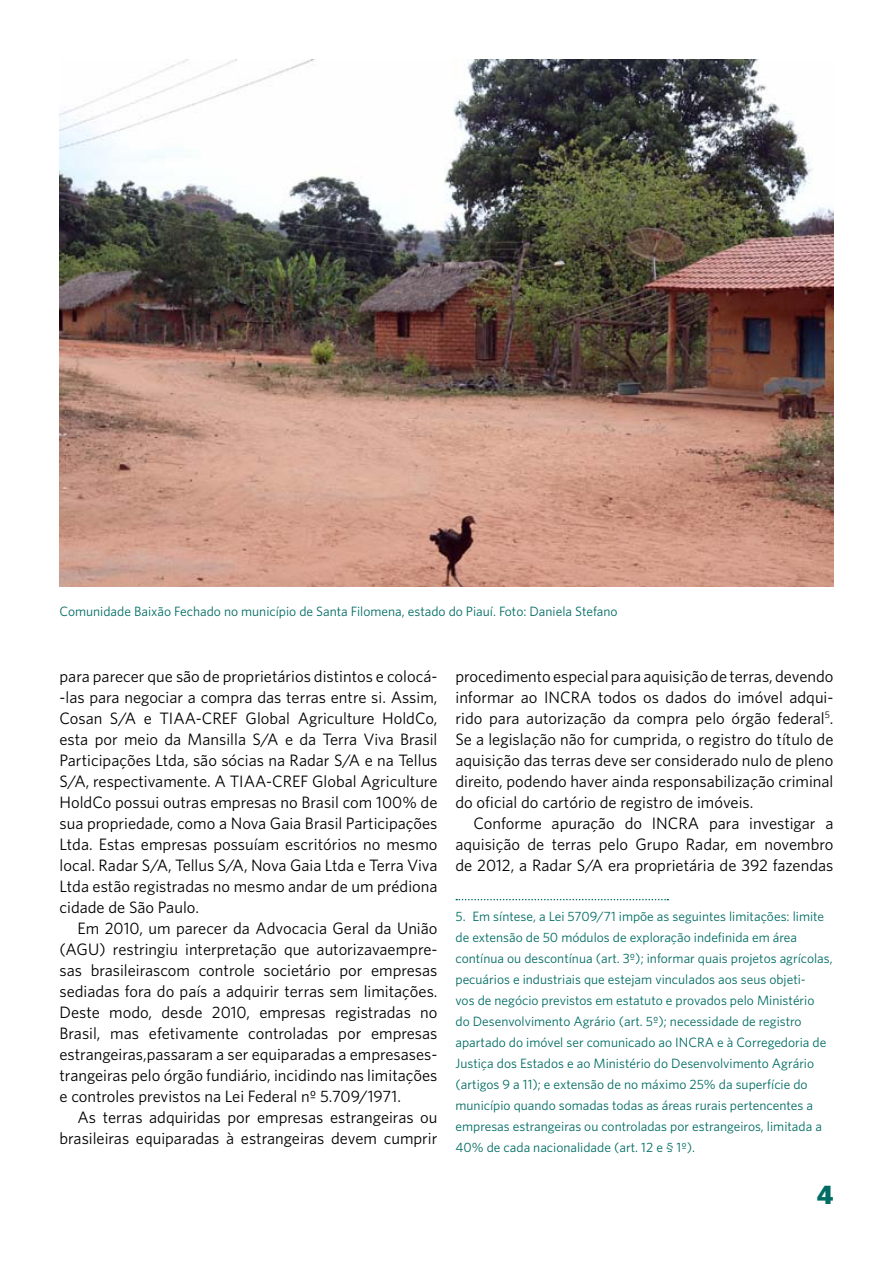
<style>
.page{position:relative;width:893px;height:1263px;background:#fff}
.page>*{position:absolute;margin:0;border:0;box-sizing:border-box;transform-origin:0 0}
.t1{font:900 27px "Whitney";color:#006c64}
.t2{font:16.5px/21px "Whitney";color:#000;text-align:justify}
.t3{font:13.5px/21px "Whitney";color:#006c64}
</style>
<div class="page">
<svg style="left:456px;top:899px;width:212px;height:1px"></svg>
<img style="left:60px;top:60px;width:773px;height:526px">
<p class="t3" style="left:60px;top:601px;width:560px">Comunidade Baixão Fechado no município de Santa Filomena, estado do Piauí. Foto: Daniela Stefano</p>
<p class="t2" style="left:60px;top:665px;width:379px">para parecer que são de proprietários distintos e colocá--las para negociar a compra das terras entre si. Assim, Cosan S/A e TIAA-CREF Global Agriculture HoldCo, esta por meio da Mansilla S/A e da Terra Viva Brasil Participações Ltda, são sócias na Radar S/A e na Tellus S/A, respectivamente. A TIAA-CREF Global Agriculture HoldCo possui outras empresas no Brasil com 100% de sua propriedade, como a Nova Gaia Brasil Participações Ltda. Estas empresas possuíam escritórios no mesmo local. Radar S/A, Tellus S/A, Nova Gaia Ltda e Terra Viva Ltda estão registradas no mesmo andar de um prédiona cidade de São Paulo.</p>
<p class="t2" style="left:60px;top:917px;width:379px;text-indent:18px">Em 2010, um parecer da Advocacia Geral da União (AGU) restringiu interpretação que autorizavaempre&shy;sas brasileirascom controle societário por empresas sediadas fora do país a adquirir terras sem limitações.<br>Deste modo, desde 2010, empresas registradas no Brasil, mas efetivamente controladas por empresas estrangeiras,passaram a ser equiparadas a empresases&shy;trangeiras pelo órgão fundiário, incidindo nas limitações e controles previstos na Lei Federal nº 5.709/1971.</p>
<p class="t2" style="left:60px;top:1106px;width:379px;text-align:right">As terras adquiridas por empresas estrangeiras ou brasileiras equiparadas à estrangeiras devem cumprir</p>
<p class="t2" style="left:455px;top:665px;width:379px">procedimento especial para aquisição de terras, devendo informar ao INCRA todos os dados do imóvel adqui&shy;rido para autorização da compra pelo órgão federal<sup>5</sup>.<br>Se a legislação não for cumprida, o registro do título de aquisição das terras deve ser considerado nulo de pleno direito, podendo haver ainda responsabilização criminal do oficial do cartório de registro de imóveis.</p>
<p class="t2" style="left:455px;top:812px;width:379px;text-indent:18px">Conforme apuração do INCRA para investigar a aquisição de terras pelo Grupo Radar, em novembro de 2012, a Radar S/A era proprietária de 392 fazendas</p>
<p class="t3" style="left:455px;top:905px;width:379px">5. Em síntese, a Lei 5709/71 impõe as seguintes limitações: limite de extensão de 50 módulos de exploração indefinida em área contínua ou descontínua (art. 3º); informar quais projetos agrícolas, pecuários e industriais que estejam vinculados aos seus objeti-<br>vos de negócio previstos em estatuto e provados pelo Ministério<br>do Desenvolvimento Agrário (art. 5º); necessidade de registro apartado do imóvel ser comunicado ao INCRA e à Corregedoria de Justiça dos Estados e ao Ministério do Desenvolvimento Agrário (artigos 9 a 11); e extensão de no máximo 25% da superfície do município quando somadas todas as áreas rurais pertencentes a empresas estrangeiras ou controladas por estrangeiros, limitada a 40% de cada nacionalidade (art. 12 e § 1º).</p>
<h1 class="t1" style="left:817px;top:1178px;width:18px">4</h1>
</div>
